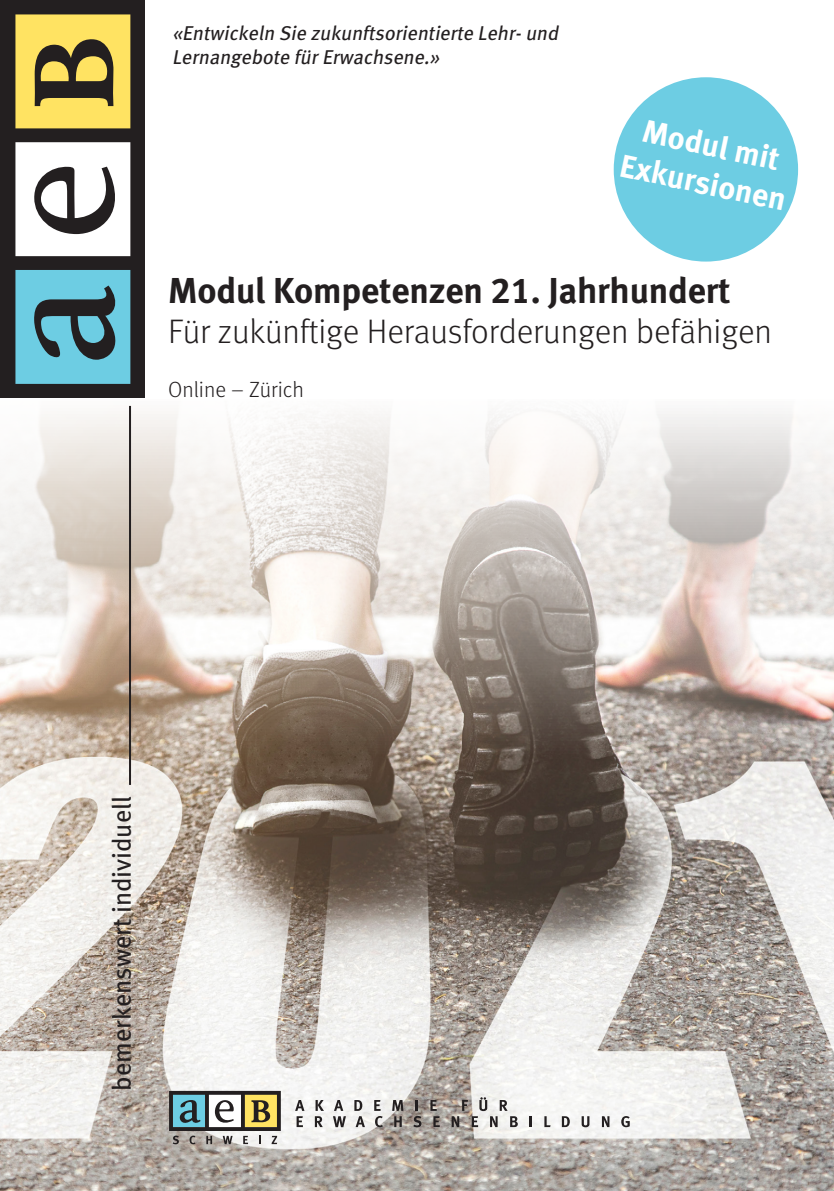
<style>
.page{position:relative;width:834px;height:1191px;background:#fff}
.page>*{position:absolute;margin:0;border:0;box-sizing:border-box;transform-origin:0 0}
.t1{font:36px "Meta Bold LF";letter-spacing:-.005em;color:#231f20}
.t2{font:34px "Meta Light LF";letter-spacing:-.005em;color:#231f20}
.t3{font:32px "Meta Bold LF";color:#fff}
.t4{font:26px "Meta Book LF";color:#231f20}
.t5{font:22px "Meta Light LF";color:#231f20}
.t6{font:italic 20px/24px "Meta Book LF";color:#231f20}
</style>
<div class="page">
<img style="left:0;top:405px;width:833px;height:786px">
<svg style="left:1px;top:0;width:143px;height:398px"></svg>
<svg style="left:34px;top:285px;width:93px;height:75px;background:#4f8795"></svg>
<svg style="left:34px;top:166px;width:96px;height:68px"></svg>
<svg style="left:35px;top:39px;width:79px;height:67px;background:#82733c"></svg>
<svg style="left:295px;top:1100px;width:9px;height:10px"></svg>
<svg style="left:315px;top:1100px;width:9px;height:10px"></svg>
<svg style="left:334px;top:1100px;width:9px;height:10px"></svg>
<svg style="left:354px;top:1100px;width:8px;height:10px"></svg>
<svg style="left:374px;top:1100px;width:6px;height:10px"></svg>
<svg style="left:392px;top:1100px;width:11px;height:10px"></svg>
<svg style="left:430px;top:1100px;width:6px;height:10px"></svg>
<svg style="left:296px;top:1116px;width:7px;height:11px"></svg>
<svg style="left:315px;top:1116px;width:8px;height:11px"></svg>
<svg style="left:333px;top:1116px;width:13px;height:11px"></svg>
<svg style="left:355px;top:1116px;width:10px;height:11px"></svg>
<svg style="left:375px;top:1116px;width:8px;height:11px"></svg>
<svg style="left:394px;top:1116px;width:7px;height:11px"></svg>
<svg style="left:413px;top:1100px;width:8px;height:27px"></svg>
<svg style="left:433px;top:1116px;width:6px;height:11px"></svg>
<svg style="left:451px;top:1097px;width:66px;height:30px"></svg>
<svg style="left:529px;top:1116px;width:2px;height:11px"></svg>
<svg style="left:544px;top:1116px;width:6px;height:11px"></svg>
<svg style="left:561px;top:1116px;width:8px;height:11px"></svg>
<svg style="left:581px;top:1116px;width:8px;height:11px"></svg>
<svg style="left:601px;top:1116px;width:8px;height:11px"></svg>
<svg style="left:621px;top:1116px;width:8px;height:11px"></svg>
<svg style="left:169px;top:1090px;width:112px;height:54px"></svg>
<hr style="left:129px;top:406px;width:2px;height:379px;background:#231f20">
<div style="left:613px;top:77px;width:185px;height:184px;background:#6dcde3;border-radius:50%"></div>
<p class="t6" style="left:172px;top:21px;width:391px">«Entwickeln Sie zukunftsorientierte Lehr-und<br>Lernangebote fürErwachsene.»</p>
<p class="t3" style="left:646px;top:112px;width:141px;rotate:12deg">Modul mit</p>
<p class="t3" style="left:624px;top:146px;width:170px;rotate:12deg">Exkursionen</p>
<p class="t1" style="left:168px;top:269px;width:563px">Modul Kompetenzen 21. Jahrhundert</p>
<p class="t2" style="left:168px;top:312px;width:605px">Für zukünftige Herausforderungen befähigen</p>
<p class="t5" style="left:168px;top:377px;width:137px">Online – Zürich</p>
<p class="t4" style="left:106px;top:1090px;width:296px;rotate:-90deg">bemerkenswert individuell</p>
</div>
